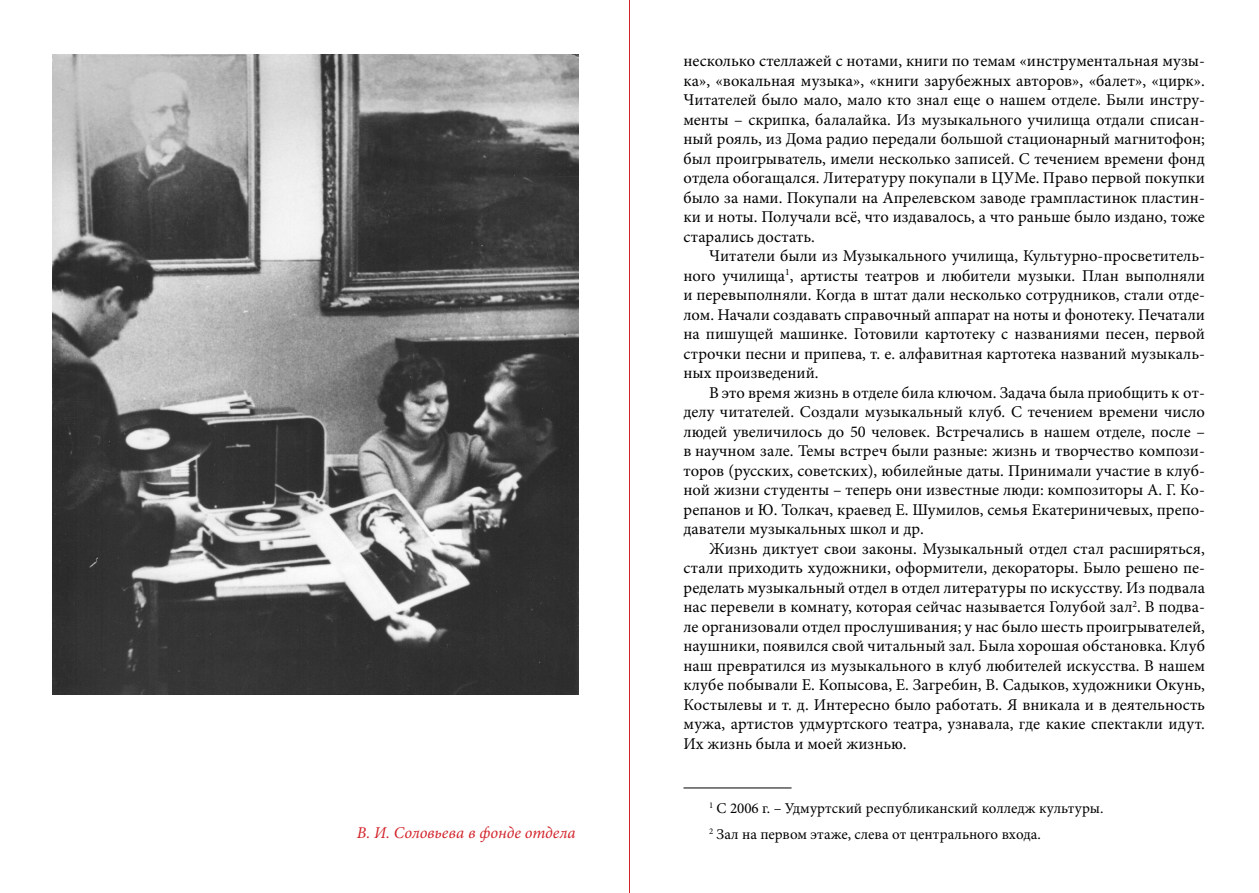
<style>
.page{position:relative;width:1259px;height:893px;background:#fff}
.page>*{position:absolute;margin:0;border:0;box-sizing:border-box;transform-origin:0 0}
.Текст{font:16.5px/19.5px "Minion Pro";color:#000;text-align:justify}
.Обычный{font:italic 16.5px "Minion Pro";color:#d2232a}
.t1{font:15px "Minion Pro";color:#000}
.t2{font:8.7px "Minion Pro";color:#000}
</style>
<div class="page">
<hr style="left:629px;top:0;width:1px;height:893px;background:#d2232a">
<hr style="left:683px;top:788px;width:108px;height:1px;background:#000">
<img style="left:53px;top:54px;width:525px;height:641px">
<p class="Текст" style="left:683px;top:51px;width:523px">несколько стеллажей с нотами, книги по темам «инструментальная музы&shy;ка», «вокальная музыка», «книги зарубежных авторов», «балет», «цирк».<br>Читателей было мало, мало кто знал еще о нашем отделе. Были инстру&shy;менты – скрипка, балалайка. Из музыкального училища отдали списан&shy;ный рояль, из Дома радио передали большой стационарный магнитофон; был проигрыватель, имели несколько записей. С течением времени фонд отдела обогащался. Литературу покупали в ЦУМе. Право первой покупки было за нами. Покупали на Апрелевском заводе грампластинок пластин&shy;ки и ноты. Получали всё, что издавалось, а что раньше было издано, тоже старались достать.</p>
<p class="Текст" style="left:683px;top:246px;width:523px;text-indent:26px">Читатели были из Музыкального училища, Культурно-просветитель&shy;ного училища<sup>1</sup>, артисты театров и любители музыки. План выполняли и перевыполняли. Когда в штат дали несколько сотрудников, стали отде&shy;лом. Начали создавать справочный аппарат на ноты и фонотеку. Печатали на пишущей машинке. Готовили картотеку с названиями песен, первой строчки песни и припева, т. е. алфавитная картотека названий музыкаль&shy;ных произведений.</p>
<p class="Текст" style="left:683px;top:383px;width:523px;text-indent:26px">В это время жизнь в отделе била ключом. Задача была приобщить к от&shy;делу читателей. Создали музыкальный клуб. С течением времени число людей увеличилось до 50 человек. Встречались в нашем отделе, после – в научном зале. Темы встреч были разные: жизнь и творчество компози&shy;торов (русских, советских), юбилейные даты. Принимали участие в клуб&shy;ной жизни студенты – теперь они известные люди: композиторы А. Г. Ко&shy;репанов и Ю. Толкач, краевед Е. Шумилов, семья Екатериничевых, препо&shy;даватели музыкальных школ и др.</p>
<p class="Текст" style="left:683px;top:539px;width:523px;text-indent:26px">Жизнь диктует свои законы. Музыкальный отдел стал расширяться, стали приходить художники, оформители, декораторы. Было решено пе&shy;ределать музыкальный отдел в отдел литературы по искусству. Из подвала нас перевели в комнату, которая сейчас называется Голубой зал<sup>2</sup>. В подва&shy;ле организовали отдел прослушивания; у нас было шесть проигрывателей, наушники, появился свой читальный зал. Была хорошая обстановка. Клуб наш превратился из музыкального в клуб любителей искусства. В нашем клубе побывали Е. Копысова, Е. Загребин, В. Садыков, художники Окунь, Костылевы и т. д. Интересно было работать. Я вникала и в деятельность мужа, артистов удмуртского театра, узнавала, где какие спектакли идут.<br>Их жизнь была и моей жизнью.</p>
<p class="t1" style="left:709px;top:799px;width:396px"><sup>1</sup> С 2006 г. – Удмуртский республиканский колледж культуры.</p>
<p class="t2" style="left:709px;top:825px;width:6px">2</p>
<p class="Обычный" style="left:357px;top:822px;width:220px">В. И. Соловьева в фонде отдела</p>
<p class="t1" style="left:716px;top:824px;width:326px">Зал на первом этаже, слева от центрального входа.</p>
</div>
